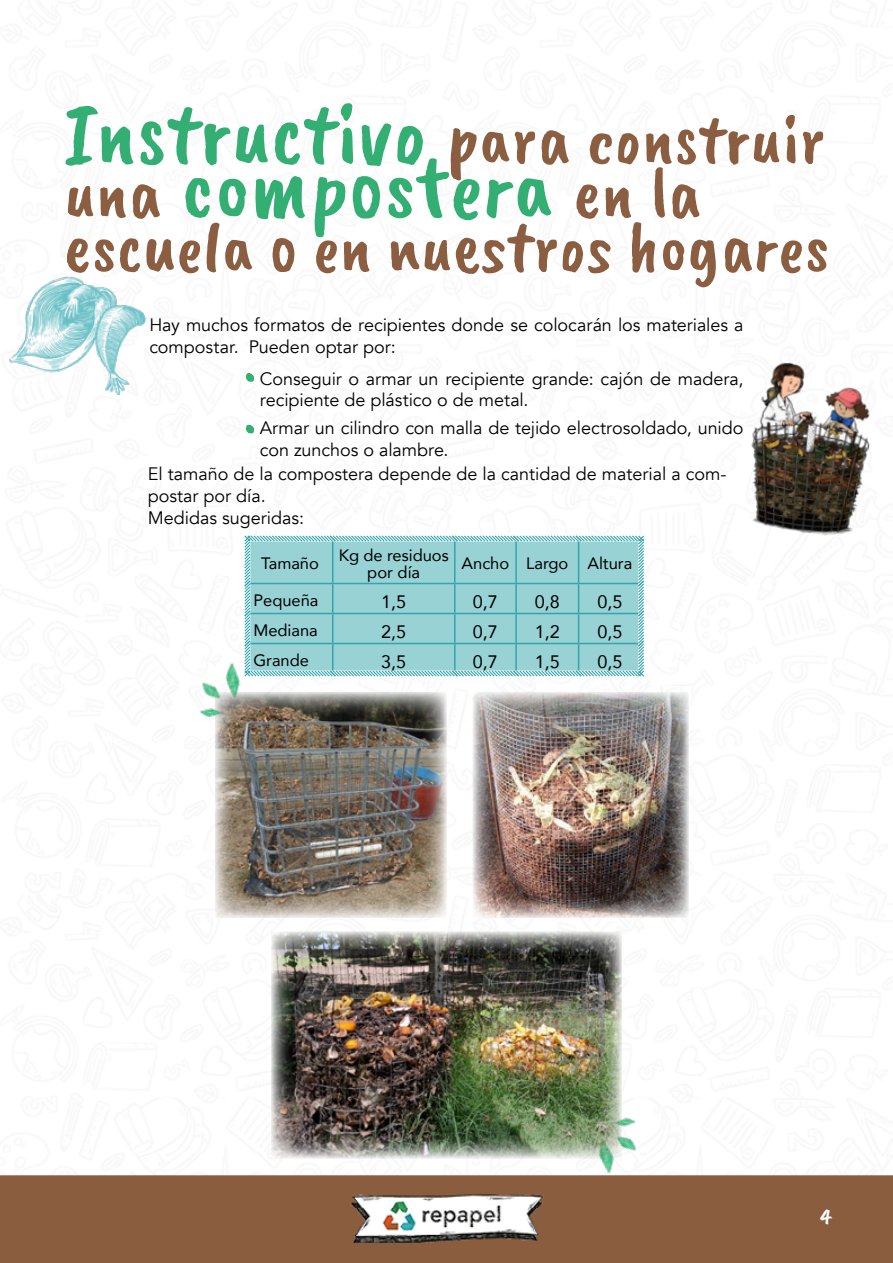
<style>
.page{position:relative;width:893px;height:1263px;background:#fff}
.page>*{position:absolute;margin:0;border:0;box-sizing:border-box;transform-origin:0 0}
.t1{font:90px "Caveat Brush";letter-spacing:.01em;color:#34af74}
.t2{font:72px "Caveat Brush";letter-spacing:.01em;color:#8b5e41}
.t3{font:22.5px "Caveat Brush";color:#fff}
.t4{font:18px/21.6px "Avenir";color:#000}
.t5{font:18px "Avenir";color:#000}
.t6{font:16.5px/16.5px "Avenir";color:#000;text-align:center}
.s1{font-size:90px;color:#34af74}
.s2{font-size:72px;color:#8b5e41}
</style>
<div class="page">
<img style="left:0;top:378px;width:893px;height:885px">
<img style="left:473px;top:692px;width:215px;height:225px">
<img style="left:215px;top:692px;width:231px;height:225px">
<img style="left:0;top:276px;width:152px;height:118px">
<svg style="left:243px;top:534px;width:402px;height:144px"></svg>
<svg style="left:246px;top:373px;width:8px;height:9px"></svg>
<svg style="left:246px;top:425px;width:8px;height:8px"></svg>
<img style="left:726px;top:362px;width:167px;height:189px">
<img style="left:197px;top:717px;width:27px;height:1px">
<img style="left:622px;top:1113px;width:15px;height:4px">
<img style="left:190px;top:673px;width:48px;height:44px">
<img style="left:622px;top:1117px;width:24px;height:42px">
<img style="left:213px;top:637px;width:36px;height:67px">
<img style="left:586px;top:1130px;width:44px;height:69px">
<img style="left:271px;top:932px;width:351px;height:226px">
<h2 class="t2" style="left:64px;top:97px;width:763px"><span class="s1">Instructivo</span> para construir</h2>
<h1 class="t1" style="left:64px;top:135px;width:638px"><span class="s2">una</span> compostera <span class="s2">en la</span></h1>
<h2 class="t2" style="left:64px;top:205px;width:767px">escuela o en nuestros hogares</h2>
<p class="t4" style="left:149px;top:314px;width:596px">Hay muchos formatos de recipientes donde se colocarán los materiales a compostar. Pueden optar por:</p>
<p class="t4" style="left:260px;top:368px;width:485px">Conseguir o armar un recipiente grande: cajón de madera, recipiente de plástico o de metal.</p>
<p class="t4" style="left:260px;top:418px;width:485px">Armar un cilindro con malla de tejido electrosoldado, unido con zunchos o alambre.</p>
<p class="t4" style="left:148px;top:464px;width:580px">El tamaño de la compostera depende de la cantidad de material a com&shy;postar por día.<br>Medidas sugeridas:</p>
<p class="t6" style="left:261px;top:555px;width:59px">Tamaño</p>
<p class="t6" style="left:339px;top:546px;width:112px">Kg de residuos por día</p>
<p class="t6" style="left:462px;top:555px;width:172px">Ancho Largo Altura</p>
<p class="t6" style="left:253px;top:591px;width:67px">Pequeña</p>
<p class="t5" style="left:381px;top:587px;width:27px">1,5</p>
<p class="t5" style="left:473px;top:587px;width:27px">0,7</p>
<p class="t5" style="left:535px;top:587px;width:27px">0,8</p>
<p class="t5" style="left:597px;top:587px;width:27px">0,5</p>
<p class="t6" style="left:253px;top:621px;width:66px">Mediana</p>
<p class="t5" style="left:381px;top:617px;width:27px">2,5</p>
<p class="t5" style="left:473px;top:617px;width:27px">0,7</p>
<p class="t5" style="left:535px;top:617px;width:27px">1,2</p>
<p class="t5" style="left:597px;top:617px;width:27px">0,5</p>
<p class="t6" style="left:253px;top:651px;width:57px">Grande</p>
<p class="t5" style="left:381px;top:647px;width:27px">3,5</p>
<p class="t5" style="left:473px;top:647px;width:27px">0,7</p>
<p class="t5" style="left:535px;top:647px;width:27px">1,5</p>
<p class="t5" style="left:597px;top:647px;width:27px">0,5</p>
<p class="t3" style="left:821px;top:1204px;width:12px">4</p>
</div>
